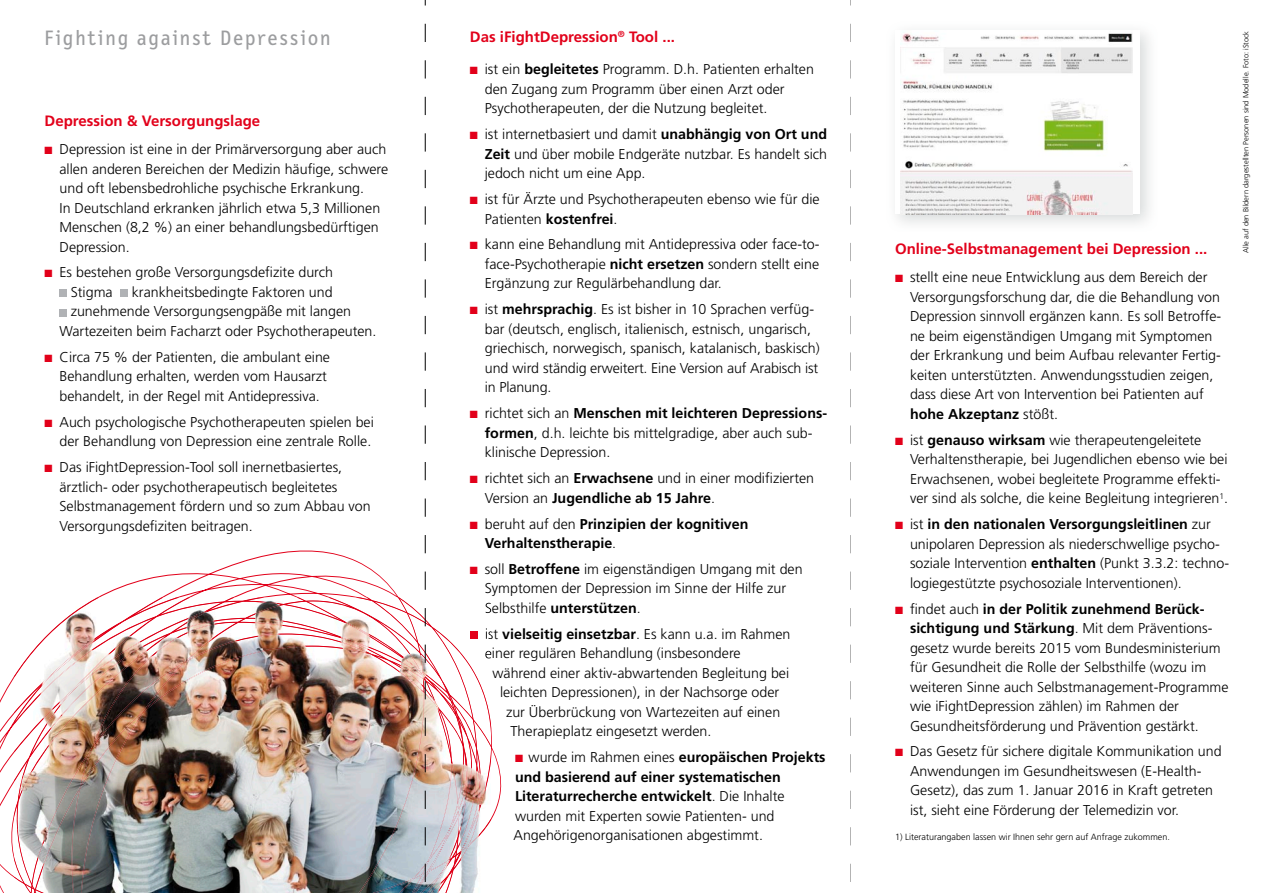
<style>
.page{position:relative;width:1263px;height:893px;background:#fff}
.page>*{position:absolute;margin:0;border:0;box-sizing:border-box;transform-origin:0 0}
.t1{font:21px "Letter Gothic Text";letter-spacing:.1em;color:#9c9d9f}
.t2{font:700 15px "Frutiger LT";color:#e2001a}
.t3{font:300 14.25px/19.5px "Frutiger LT";color:#000}
.t4{font:700 14.25px/19.5px "Frutiger LT";color:#000}
.t5{font:300 9px "Frutiger LT";color:#000}
.t6{font:300 7.5px "Frutiger LT";color:#000}
.s1{color:#e2001a}
.s2{font-weight:700}
.s3{font-weight:300}
</style>
<div class="page">
<img style="left:896px;top:32px;width:254px;height:192px">
<div style="left:895px;top:31px;width:245px;height:183px;background:#fff"></div>
<img style="left:901px;top:33px;width:232px;height:181px">
<div style="left:60px;top:290px;width:7px;height:7px;background:#b0b2b5"></div>
<div style="left:121px;top:290px;width:7px;height:7px;background:#b0b2b5"></div>
<div style="left:60px;top:309px;width:7px;height:7px;background:#b0b2b5"></div>
<svg style="left:0;top:539px;width:502px;height:354px"></svg>
<img style="left:451px;top:598px;width:40px;height:126px">
<svg style="left:486px;top:602px;width:5px;height:11px"></svg>
<svg style="left:486px;top:628px;width:5px;height:11px"></svg>
<svg style="left:470px;top:631px;width:7px;height:8px"></svg>
<img style="left:485px;top:647px;width:6px;height:14px">
<img style="left:14px;top:598px;width:437px;height:295px">
<svg style="left:850px;top:24px;width:1px;height:18px"></svg>
<svg style="left:850px;top:60px;width:1px;height:19px"></svg>
<svg style="left:850px;top:97px;width:1px;height:18px"></svg>
<svg style="left:850px;top:133px;width:1px;height:19px"></svg>
<svg style="left:850px;top:170px;width:1px;height:18px"></svg>
<svg style="left:850px;top:206px;width:1px;height:19px"></svg>
<svg style="left:850px;top:243px;width:1px;height:18px"></svg>
<svg style="left:850px;top:279px;width:1px;height:19px"></svg>
<svg style="left:850px;top:316px;width:1px;height:18px"></svg>
<svg style="left:850px;top:352px;width:1px;height:19px"></svg>
<svg style="left:850px;top:389px;width:1px;height:18px"></svg>
<svg style="left:850px;top:425px;width:1px;height:19px"></svg>
<svg style="left:850px;top:462px;width:1px;height:18px"></svg>
<svg style="left:850px;top:498px;width:1px;height:19px"></svg>
<svg style="left:850px;top:535px;width:1px;height:18px"></svg>
<svg style="left:850px;top:572px;width:1px;height:18px"></svg>
<svg style="left:850px;top:608px;width:1px;height:18px"></svg>
<svg style="left:850px;top:645px;width:1px;height:18px"></svg>
<svg style="left:850px;top:681px;width:1px;height:18px"></svg>
<svg style="left:850px;top:718px;width:1px;height:18px"></svg>
<svg style="left:850px;top:754px;width:1px;height:18px"></svg>
<svg style="left:850px;top:791px;width:1px;height:18px"></svg>
<svg style="left:850px;top:827px;width:1px;height:18px"></svg>
<svg style="left:850px;top:864px;width:1px;height:18px"></svg>
<svg style="left:425px;top:0;width:1px;height:893px"></svg>
<h1 class="t1" style="left:45px;top:27px;width:287px">Fighting against Depression</h1>
<p class="t2" style="left:45px;top:112px;width:217px">Depression &amp; Versorgungslage</p>
<p class="t3" style="left:60px;top:140px;width:330px;text-indent:-15px"><span class="s1">■</span> Depression ist eine in der Primärversorgung aber auch allen anderen Bereichen der Medizin häufige, schwere und oft lebensbedrohliche psychische Erkrankung.<br>In Deutschland erkranken jährlich etwa 5,3 Millionen Menschen (8,2 %) an einer behandlungsbedürftigen Depression.</p>
<p class="t3" style="left:71px;top:263px;width:264px;text-indent:-26px"><span class="s1">■</span> Es bestehen große Versorgungsdefizite durch<br>Stigma</p>
<p class="t3" style="left:132px;top:282px;width:202px">krankheitsbedingte Faktoren und</p>
<p class="t3" style="left:71px;top:302px;width:282px">zunehmende Versorgungsengpäße mit langen</p>
<p class="t3" style="left:60px;top:321px;width:318px">Wartezeiten beim Facharzt oder Psychotherapeuten.</p>
<p class="t3" style="left:60px;top:347px;width:272px;text-indent:-15px"><span class="s1">■</span> Circa 75 % der Patienten, die ambulant eine<br>Behandlung erhalten, werden vom Hausarzt behandelt, in der Regel mit Antidepressiva.</p>
<p class="t3" style="left:45px;top:412px;width:331px;text-align:right"><span class="s1">■</span> Auch psychologische Psychotherapeuten spielen bei der Behandlung von Depression eine zentrale Rolle.</p>
<p class="t3" style="left:60px;top:458px;width:313px;text-indent:-15px"><span class="s1">■</span> Das iFightDepression-Tool soll inernetbasiertes, ärztlich- oder psychotherapeutisch begleitetes Selbstmanagement fördern und so zum Abbau von Versorgungsdefiziten beitragen.</p>
<p class="t2" style="left:470px;top:28px;width:207px">Das iFightDepression<sup>®</sup> Tool ...</p>
<p class="t3" style="left:485px;top:60px;width:331px;text-indent:-15px"><span class="s1">■</span> ist ein <span class="s2">begleitetes</span> Programm. D.h. Patienten erhalten den Zugang zum Programm über einen Arzt oder<br>Psychotherapeuten, der die Nutzung begleitet.</p>
<p class="t3" style="left:485px;top:125px;width:344px;text-align:justify;text-indent:-15px"><span class="s1">■</span> ist internetbasiert und damit <span class="s2">unabhängig von Ort und Zeit</span> und über mobile Endgeräte nutzbar. Es handelt sich jedoch nicht um eine App.</p>
<p class="t3" style="left:485px;top:190px;width:336px;text-indent:-15px"><span class="s1">■</span> ist für Ärzte und Psychotherapeuten ebenso wie für die<br>Patienten <span class="s2">kostenfrei</span>.</p>
<p class="t3" style="left:485px;top:235px;width:336px;text-align:justify;text-indent:-15px"><span class="s1">■</span> kann eine Behandlung mit Antidepressiva oder face-to&shy;face-Psychotherapie <span class="s2">nicht ersetzen</span> sondern stellt eine Ergänzung zur Regulärbehandlung dar.</p>
<p class="t3" style="left:485px;top:300px;width:336px;text-indent:-15px"><span class="s1">■</span> ist <span class="s2">mehrsprachig</span>. Es ist bisher in 10 Sprachen verfüg&shy;bar (deutsch, englisch, italienisch, estnisch, ungarisch, griechisch, norwegisch, spanisch, katalanisch, baskisch) und wird ständig erweitert. Eine Version auf Arabisch ist in Planung.</p>
<p class="t3" style="left:485px;top:404px;width:344px;text-indent:-15px"><span class="s1">■</span> richtet sich an <span class="s2">Menschen mit leichteren Depressions&shy;formen</span>, d.h. leichte bis mittelgradige, aber auch sub&shy;klinische Depression.</p>
<p class="t3" style="left:485px;top:469px;width:331px;text-indent:-15px"><span class="s1">■</span> richtet sich an <span class="s2">Erwachsene</span> und in einer modifizierten<br>Version an <span class="s2">Jugendliche ab 15 Jahre</span>.</p>
<p class="t4" style="left:485px;top:514px;width:265px;text-indent:-15px"><span class="s1">■</span> <span class="s3">beruht auf den</span> Prinzipien der kognitiven<br>Verhaltenstherapie<span class="s3">.</span></p>
<p class="t3" style="left:485px;top:559px;width:319px;text-indent:-15px"><span class="s1">■</span> soll <span class="s2">Betroffene</span> im eigenständigen Umgang mit den<br>Symptomen der Depression im Sinne der Hilfe zur<br>Selbsthilfe <span class="s2">unterstützen</span>.</p>
<p class="t3" style="left:470px;top:624px;width:322px"><span class="s1">■</span> ist <span class="s2">vielseitig einsetzbar</span>. Es kann u.a. im Rahmen</p>
<p class="t3" style="left:485px;top:644px;width:257px">einer regulären Behandlung (insbesondere</p>
<p class="t3" style="left:492px;top:663px;width:298px">während einer aktiv-abwartenden Begleitung bei</p>
<p class="t3" style="left:500px;top:683px;width:281px">leichten Depressionen), in der Nachsorge oder</p>
<p class="t3" style="left:506px;top:702px;width:276px">zur Überbrückung von Wartezeiten auf einen</p>
<p class="t3" style="left:510px;top:722px;width:202px">Therapieplatz eingesetzt werden.</p>
<p class="t3" style="left:513px;top:748px;width:314px"><span class="s1">■</span> wurde im Rahmen eines <span class="s2">europäischen Projekts und basierend auf einer systematischen Literaturrecherche entwickelt</span>. Die Inhalte wurden mit Experten sowie Patienten- und Angehörigenorganisationen abgestimmt.</p>
<p class="t2" style="left:895px;top:240px;width:314px">Online-Selbstmanagement bei Depression ...</p>
<p class="t3" style="left:910px;top:268px;width:313px;text-indent:-15px"><span class="s1">■</span> stellt eine neue Entwicklung aus dem Bereich der Versorgungsforschung dar, die die Behandlung von Depression sinnvoll ergänzen kann. Es soll Betroffe&shy;ne beim eigenständigen Umgang mit Symptomen der Erkrankung und beim Aufbau relevanter Fertig&shy;keiten unterstützten. Anwendungsstudien zeigen, dass diese Art von Intervention bei Patienten auf <span class="s2">hohe Akzeptanz</span> stößt.</p>
<p class="t3" style="left:910px;top:430px;width:319px;text-indent:-15px"><span class="s1">■</span> ist <span class="s2">genauso wirksam</span> wie therapeutengeleitete Verhaltenstherapie, bei Jugendlichen ebenso wie bei Erwachsenen, wobei begleitete Programme effekti&shy;ver sind als solche, die keine Begleitung integrieren<sup>1</sup>.</p>
<p class="t3" style="left:910px;top:515px;width:321px;text-indent:-15px"><span class="s1">■</span> ist <span class="s2">in den nationalen Versorgungsleitlinen</span> zur unipolaren Depression als niederschwellige psycho&shy;soziale Intervention <span class="s2">enthalten</span> (Punkt 3.3.2: techno&shy;logiegestützte psychosoziale Interventionen).</p>
<p class="t3" style="left:910px;top:599px;width:320px;text-indent:-15px"><span class="s1">■</span> findet auch <span class="s2">in der Politik zunehmend Berück&shy;sichtigung und Stärkung</span>. Mit dem Präventions&shy;gesetz wurde bereits 2015 vom Bundesministerium für Gesundheit die Rolle der Selbsthilfe (wozu im weiteren Sinne auch Selbstmanagement-Programme wie iFightDepression zählen) im Rahmen der Gesundheitsförderung und Prävention gestärkt.</p>
<p class="t3" style="left:910px;top:742px;width:313px;text-indent:-15px"><span class="s1">■</span> Das Gesetz für sichere digitale Kommunikation und Anwendungen im Gesundheitswesen (E-Health-Gesetz), das zum 1. Januar 2016 in Kraft getreten ist, sieht eine Förderung der Telemedizin vor.</p>
<p class="t5" style="left:895px;top:832px;width:276px">1) Literaturangaben lassen wir Ihnen sehr gern auf Anfrage zukommen.</p>
<p class="t6" style="left:1241px;top:253px;width:224px;rotate:-90deg">Alle auf den Bildern dargestellten Personen sind Modelle. Foto: iStock</p>
</div>
